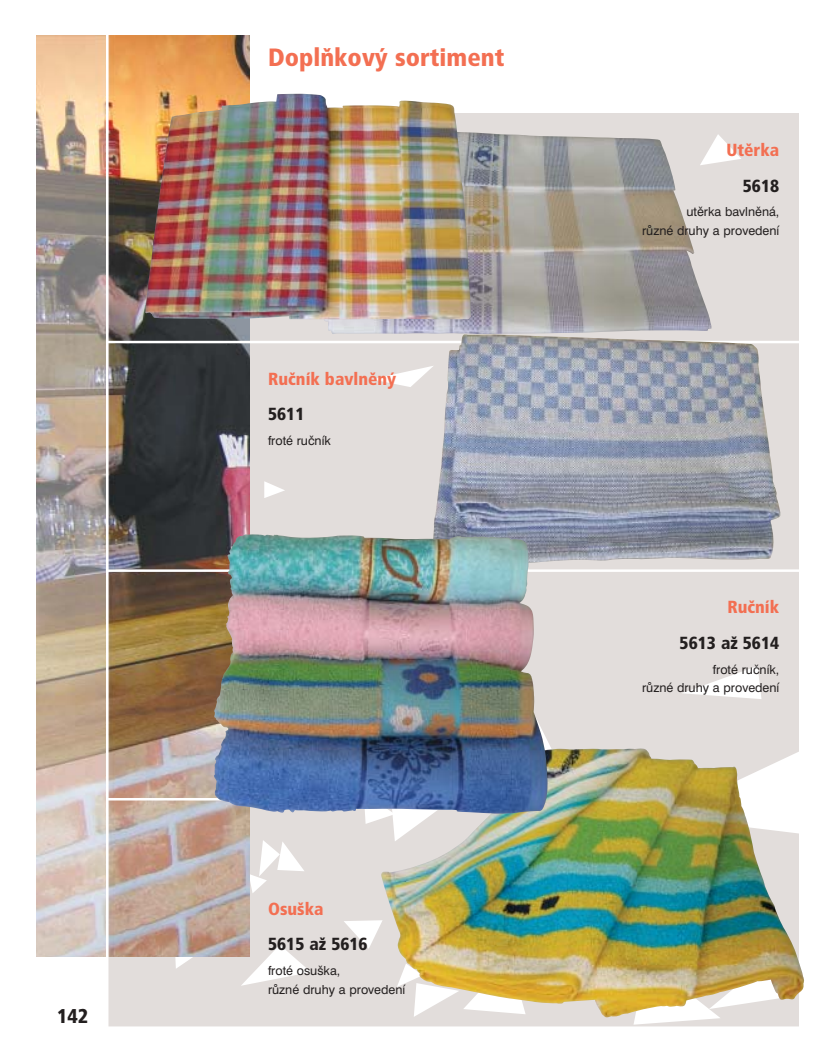
<style>
.page{position:relative;width:834px;height:1063px;background:#fff}
.page>*{position:absolute;margin:0;border:0;box-sizing:border-box;transform-origin:0 0}
.t1{font:900 25px "Frutiger Cond CE";color:#f36f52}
.t2{font:900 20px "Frutiger Cond CE";color:#231f1f}
.t3{font:900 17.5px "Frutiger Cond CE";color:#f36f52}
.t4{font:900 17.5px "Frutiger Cond CE";color:#231f1f}
.t5{font:12.5px/18.8px "Swiss CE";color:#231f1f;text-align:right}
</style>
<div class="page">
<img style="left:36px;top:35px;width:768px;height:992px">
<h2 class="t2" style="left:57px;top:1008px;width:33px">142</h2>
<h1 class="t1" style="left:268px;top:48px;width:238px">DoplÀkov˘ sortiment</h1>
<h3 class="t3" style="left:268px;top:372px;width:130px">Ruãník bavlnûn˘</h3>
<h3 class="t4" style="left:268px;top:408px;width:38px">5611</h3>
<p class="t5" style="left:268px;top:432px;width:64px">froté ruãník</p>
<h3 class="t3" style="left:268px;top:902px;width:57px">Osu‰ka</h3>
<h3 class="t4" style="left:268px;top:937px;width:101px">5615 aÏ 5616</h3>
<p class="t5" style="left:268px;top:962px;width:139px;text-align:left">froté osu‰ka,<br>rÛzné druhy a provedení</p>
<h3 class="t3" style="left:726px;top:144px;width:54px">Utûrka</h3>
<h3 class="t4" style="left:743px;top:179px;width:38px">5618</h3>
<p class="t5" style="left:642px;top:204px;width:139px">utûrka bavlnûná,<br>rÛzné druhy a provedení</p>
<h3 class="t3" style="left:727px;top:601px;width:53px">Ruãník</h3>
<h3 class="t4" style="left:680px;top:636px;width:101px">5613 aÏ 5614</h3>
<p class="t5" style="left:642px;top:661px;width:139px">froté ruãník,<br>rÛzné druhy a provedení</p>
</div>
